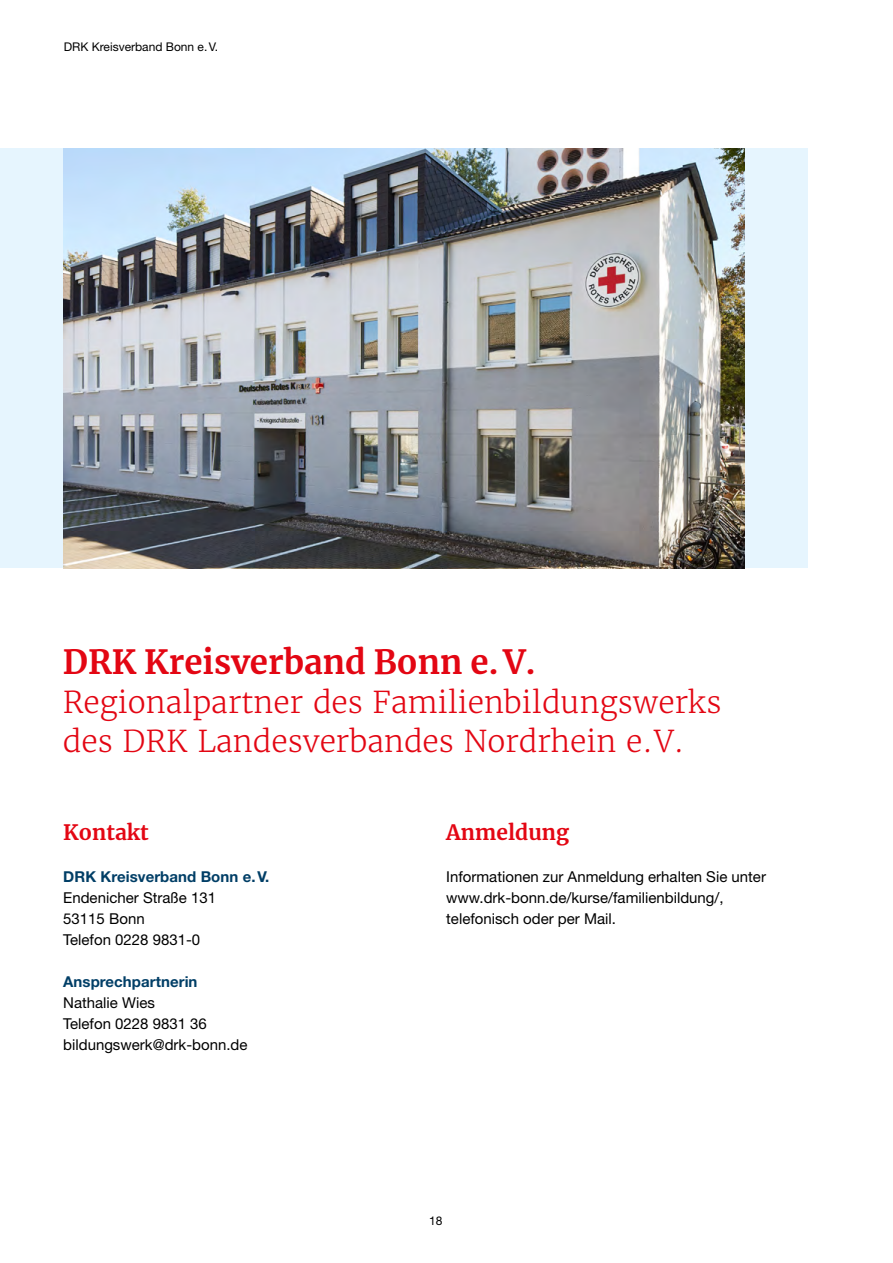
<style>
.page{position:relative;width:893px;height:1263px;background:#fff}
.page>*{position:absolute;margin:0;border:0;box-sizing:border-box;transform-origin:0 0}
.t1{font:700 33px "Merriweather";color:#e30613}
.t2{font:300 30px/39px "Merriweather";color:#e30613}
.t3{font:700 21px "Merriweather";color:#e30613}
.t4{font:15px/21px "Helvetica Neue LT Std";color:#000}
.t5{font:700 15px "Helvetica Neue LT Std";letter-spacing:.005em;color:#003e66}
.t6{font:12px "Helvetica Neue LT Std";color:#000}
</style>
<div class="page">
<div style="left:0;top:148px;width:808px;height:420px;background:#e6f5fe"></div>
<img style="left:64px;top:148px;width:680px;height:420px">
<p class="t6" style="left:64px;top:40px;width:156px">DRK Kreisverband Bonn e.V.</p>
<h1 class="t1" style="left:63px;top:639px;width:474px">DRK Kreisverband Bonn e. V.</h1>
<h2 class="t2" style="left:63px;top:683px;width:660px">Regionalpartner des Familienbildungswerks des DRK Landesverbandes Nordrhein e.V.</h2>
<h3 class="t3" style="left:63px;top:818px;width:87px">Kontakt</h3>
<p class="t5" style="left:63px;top:868px;width:208px">DRK Kreisverband Bonn e.V.</p>
<p class="t4" style="left:63px;top:887px;width:154px">Endenicher Straße 131<br>53115 Bonn<br>Telefon 0228 9831-0</p>
<p class="t5" style="left:63px;top:973px;width:136px">Ansprechpartnerin</p>
<p class="t4" style="left:63px;top:992px;width:186px">Nathalie Wies<br>Telefon 0228 9831 36 bildungswerk@drk-bonn.de</p>
<h3 class="t3" style="left:446px;top:818px;width:124px">Anmeldung</h3>
<p class="t4" style="left:446px;top:866px;width:321px">Informationen zur Anmeldung erhalten Sie unter www.drk-bonn.de/kurse/familienbildung/, telefonisch oder per Mail.</p>
<p class="t6" style="left:429px;top:1213px;width:15px">18</p>
</div>
